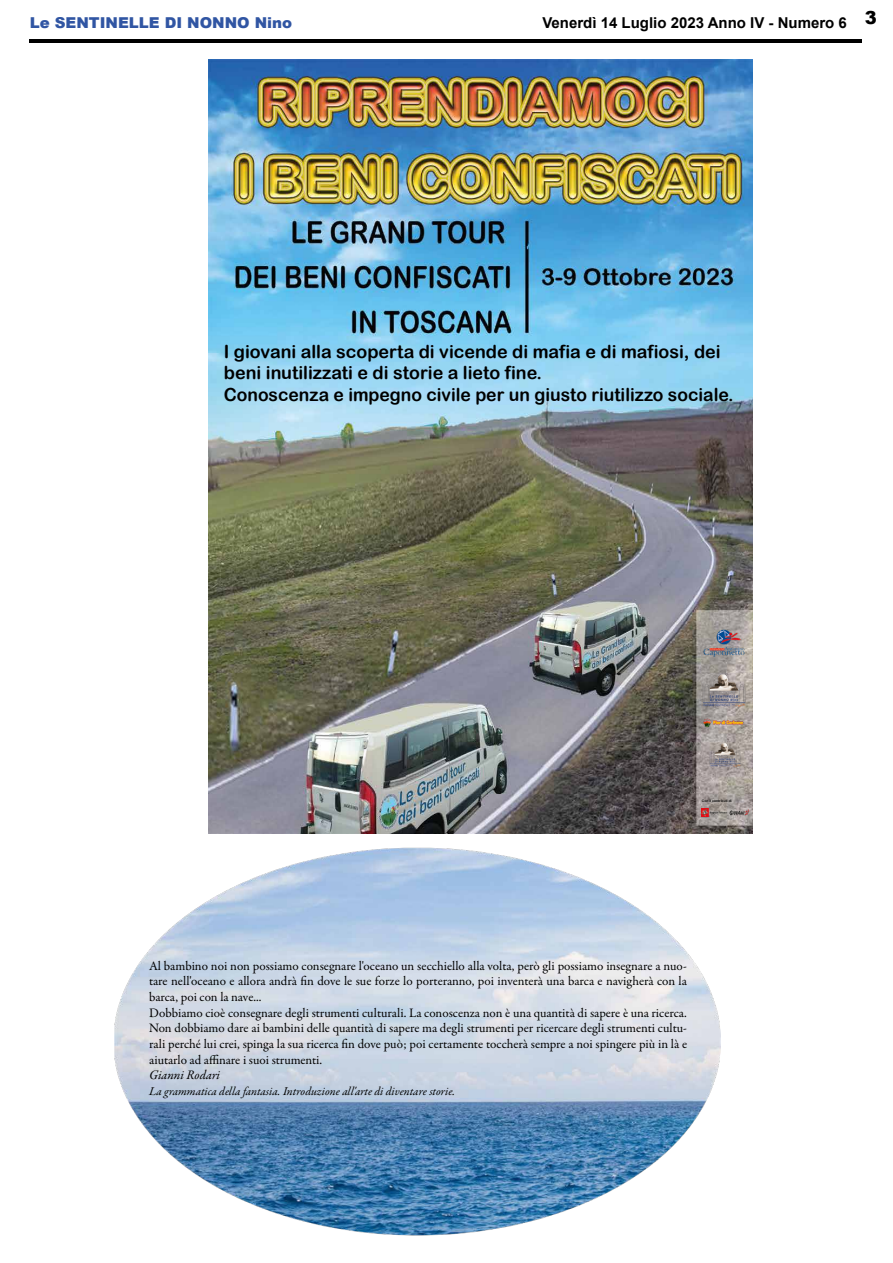
<style>
.page{position:relative;width:893px;height:1263px;background:#fff}
.page>*{position:absolute;margin:0;border:0;box-sizing:border-box;transform-origin:0 0}
.t1{font:18.15px/21.8px "Arial Rounded MT Bold";color:#000}
.t2{font:700 15px "Arial";color:#000}
.t3{font:900 15px "Arial";color:#3055a3}
.t4{font:13.05px/15.6px "Garamond Premr Pro";letter-spacing:-.005em;color:#000}
.t5{font:italic 13.05px "Garamond Premr Pro";color:#000}
.t6{font:italic 12px "Garamond Premr Pro";letter-spacing:-.005em;color:#000}
.t7{font:3.3px "Arial Rounded MT Bold";color:#000}
</style>
<div class="page">
<hr style="left:30px;top:39px;width:832px;height:3px;background:#000">
<img style="left:208px;top:60px;width:544px;height:773px">
<img style="left:700px;top:627px;width:48px;height:31px">
<img style="left:700px;top:673px;width:48px;height:33px">
<img style="left:707px;top:742px;width:36px;height:24px">
<img style="left:702px;top:808px;width:46px;height:8px">
<img style="left:702px;top:718px;width:41px;height:9px">
<img style="left:114px;top:848px;width:607px;height:388px">
<p class="t3" style="left:30px;top:12px;width:264px">Le SENTINELLE DI NONNO Nino</p>
<p class="t2" style="left:542px;top:12px;width:336px">Venerdì 14 Luglio 2023 Anno IV - Numero 6 <sup>3</sup></p>
<h1 class="t1" style="left:224px;top:340px;width:511px">I giovani alla scoperta di vicende di mafia e di mafiosi, dei beni inutilizzati e di storie a lieto fine.<br>Conoscenza e impegno civile per un giusto riutilizzo sociale.</h1>
<p class="t7" style="left:702px;top:798px;width:31px">Con il contributi di</p>
<p class="t4" style="left:149px;top:958px;width:540px">Al bambino noi non possiamo consegnare l'oceano un secchiello alla volta, però gli possiamo insegnare a nuo&shy;tare nell'oceano e allora andrà fin dove le sue forze lo porteranno, poi inventerà una barca e navigherà con la barca, poi con la nave...<br>Dobbiamo cioè consegnare degli strumenti culturali. La conoscenza non è una quantità di sapere è una ricerca.<br>Non dobbiamo dare ai bambini delle quantità di sapere ma degli strumenti per ricercare degli strumenti cultu&shy;rali perché lui crei, spinga la sua ricerca fin dove può; poi certamente toccherà sempre a noi spingere più in là e aiutarlo ad affinare i suoi strumenti.</p>
<p class="t5" style="left:149px;top:1067px;width:73px">Gianni Rodari</p>
<p class="t6" style="left:149px;top:1083px;width:308px">La grammatica della fantasia. Introduzione all'arte di diventare storie.</p>
</div>
